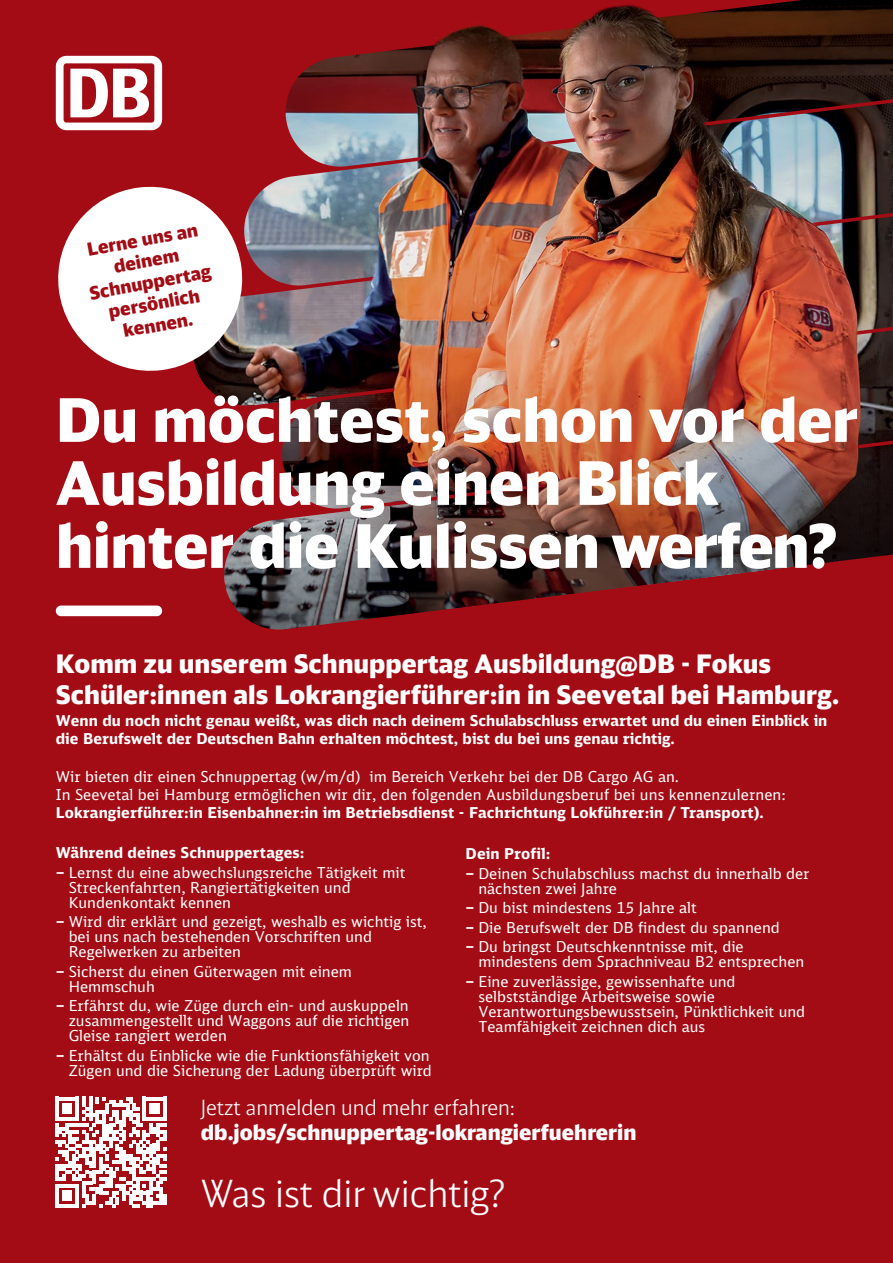
<style>
.page{position:relative;width:893px;height:1263px;background:#a30c15}
.page>*{position:absolute;margin:0;border:0;box-sizing:border-box;transform-origin:0 0}
.t1{font:900 60px/63px "DB Neo Head";letter-spacing:-.005em;color:#fff}
.t2{font:300 37.5px "DB Neo Head";color:#fff}
.t3{font:900 25.5px/30.6px "DB Neo Head";color:#fff}
.t4{font:900 21px "DB Neo Head";color:#fff}
.t5{font:300 21px "DB Neo Head";color:#fff}
.t6{font:900 18px/21.6px "DB Neo Head";color:#a30c15;text-align:center}
.t7{font:15px/15px "DB Neo Sans";color:#fff}
.t8{font:700 15px/18px "DB Neo Sans";color:#fff}
.s1{font-weight:700}
.s2{font-family:"DB Sans";font-weight:700}
</style>
<div class="page">
<div style="left:56px;top:605px;width:106px;height:11px;background:#fff;border-radius:5px"></div>
<svg style="left:56px;top:56px;width:106px;height:74px"></svg>
<svg style="left:55px;top:1097px;width:111px;height:111px"></svg>
<img style="left:199px;top:0;width:694px;height:399px">
<img style="left:221px;top:279px;width:672px;height:351px">
<svg style="left:58px;top:181px;width:190px;height:195px"></svg>
<p class="t6" style="left:80px;top:239px;width:125px;rotate:-10deg">Lerne uns an deinem<br>Schnuppertag persönlich kennen.</p>
<h1 class="t1" style="left:56px;top:387px;width:804px">Du möchtest, schon vor der<br>Ausbildung einen Blick hinter die Kulissen werfen?</h1>
<h3 class="t3" style="left:56px;top:648px;width:785px">Komm zu unserem Schnuppertag Ausbildung@DB - Fokus<br>Schüler:innen als Lokrangierführer:in in Seevetal bei Hamburg.</h3>
<p class="t8" style="left:56px;top:711px;width:773px">Wenn du noch nicht genau weißt, was dich nach deinem Schulabschluss erwartet und du einen Einblick in die Berufswelt der Deutschen Bahn erhalten möchtest, bist du bei uns genau richtig.</p>
<p class="t7" style="left:56px;top:767px;width:732px;line-height:18px">Wir bieten dir einen Schnuppertag (w/m/d) im Bereich Verkehr bei der DB Cargo AG an.<br>In Seevetal bei Hamburg ermöglichen wir dir, den folgenden Ausbildungsberuf bei uns kennenzulernen:</p>
<p class="t8" style="left:56px;top:803px;width:709px">Lokrangierführer:in Eisenbahner:in im Betriebsdienst - Fachrichtung Lokführer:in / Transport).</p>
<p class="t7" style="left:56px;top:843px;width:351px;line-height:19.6px"><span class="s1">Während deines Schnuppertages:<br></span><span class="s2">−</span> Lernst du eine abwechslungsreiche Tätigkeit mit</p>
<p class="t7" style="left:69px;top:879px;width:283px">Streckenfahrten, Rangiertätigkeiten und<br>Kundenkontakt kennen</p>
<p class="t7" style="left:69px;top:914px;width:360px;text-indent:-13px"><span class="s2">−</span> Wird dir erklärt und gezeigt, weshalb es wichtig ist, bei uns nach bestehenden Vorschriften und<br>Regelwerken zu arbeiten</p>
<p class="t7" style="left:69px;top:963px;width:285px;text-indent:-13px"><span class="s2">−</span> Sicherst du einen Güterwagen mit einem<br>Hemmschuh</p>
<p class="t7" style="left:69px;top:998px;width:342px;text-align:justify;text-indent:-13px"><span class="s2">−</span> Erfährst du, wie Züge durch ein- und auskuppeln zusammengestellt und Waggons auf die richtigen Gleise rangiert werden</p>
<p class="t7" style="left:56px;top:1047px;width:377px;text-align:right"><span class="s2">−</span> Erhältst du Einblicke wie die Funktionsfähigkeit von<br>Zügen und die Sicherung der Ladung überprüft wird</p>
<p class="t7" style="left:466px;top:844px;width:345px;line-height:19.5px"><span class="s1">Dein Profil:<br></span><span class="s2">−</span> Deinen Schulabschluss machst du innerhalb der</p>
<p class="t7" style="left:466px;top:878px;width:316px;line-height:19.5px;text-indent:13px">nächsten zwei Jahre<br><span class="s2">−</span> Du bist mindestens 15 Jahre alt<br><span class="s2">−</span> Die Berufswelt der DB findest du spannend <span class="s2">−</span> Du bringst Deutschkenntnisse mit, die</p>
<p class="t7" style="left:466px;top:952px;width:340px;line-height:19.5px;text-indent:13px">mindestens dem Sprachniveau B2 entsprechen <span class="s2">−</span> Eine zuverlässige, gewissenhafte und</p>
<p class="t7" style="left:478px;top:989px;width:328px">selbstständige Arbeitsweise sowie<br>Verantwortungsbewusstsein, Pünktlichkeit und<br>Teamfähigkeit zeichnen dich aus</p>
<h3 class="t5" style="left:201px;top:1094px;width:316px">Jetzt anmelden und mehr erfahren:</h3>
<h3 class="t4" style="left:201px;top:1118px;width:437px">db.jobs/schnuppertag-lokrangierfuehrerin</h3>
<h2 class="t2" style="left:201px;top:1171px;width:306px">Was ist dir wichtig?</h2>
</div>
